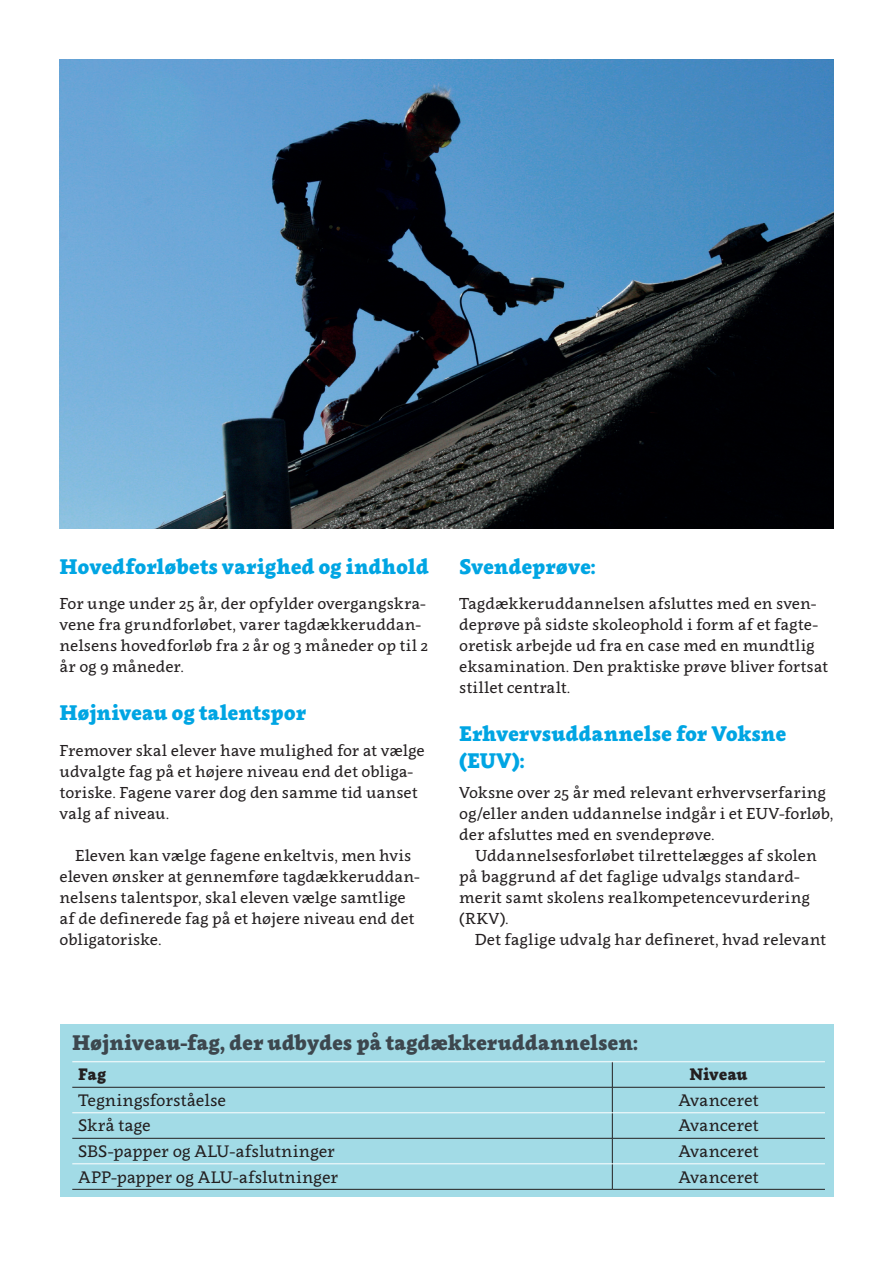
<style>
.page{position:relative;width:893px;height:1263px;background:#fff}
.page>*{position:absolute;margin:0;border:0;box-sizing:border-box;transform-origin:0 0}
.t1{font:900 21px/27px "Clavo";letter-spacing:-.005em;color:#00a5e3}
.t2{font:900 21px "Clavo";color:#3d474e}
.t3{font:16.5px "Clavo";letter-spacing:-.005em;color:#231f20}
.t4{font:900 16.5px "Clavo";letter-spacing:-.005em;color:#231f20}
.t5{font:15.75px/21px "Clavo";color:#231f20}
</style>
<div class="page">
<div style="left:60px;top:1025px;width:773px;height:172px;background:#a2dbe6"></div>
<hr style="left:72px;top:1087px;width:540px;height:1px;background:#231f20">
<hr style="left:612px;top:1087px;width:213px;height:1px;background:#231f20">
<hr style="left:72px;top:1138px;width:540px;height:1px;background:#231f20">
<hr style="left:612px;top:1138px;width:213px;height:1px;background:#231f20">
<hr style="left:72px;top:1189px;width:540px;height:1px;background:#231f20">
<hr style="left:612px;top:1189px;width:213px;height:1px;background:#231f20">
<svg style="left:612px;top:1062px;width:1px;height:127px"></svg>
<hr style="left:72px;top:1061px;width:540px;height:1px;background:#fff">
<hr style="left:612px;top:1061px;width:213px;height:1px;background:#fff">
<hr style="left:72px;top:1112px;width:540px;height:1px;background:#fff">
<hr style="left:612px;top:1112px;width:213px;height:1px;background:#fff">
<hr style="left:72px;top:1163px;width:540px;height:1px;background:#fff">
<hr style="left:612px;top:1163px;width:213px;height:1px;background:#fff">
<img style="left:60px;top:60px;width:773px;height:468px">
<h1 class="t1" style="left:60px;top:553px;width:371px">Hovedforløbets varighed og indhold</h1>
<p class="t5" style="left:60px;top:592px;width:370px">For unge under 25 år, der opfylder overgangskra&shy;vene fra grundforløbet, varer tagdækkeruddan&shy;nelsens hovedforløb fra 2 år og 3 måneder op til 2 år og 9 måneder.</p>
<h1 class="t1" style="left:60px;top:698px;width:248px">Højniveau og talentspor</h1>
<p class="t5" style="left:60px;top:739px;width:367px">Fremover skal elever have mulighed for at vælge udvalgte fag på et højere niveau end det obliga&shy;toriske. Fagene varer dog den samme tid uanset valg af niveau.</p>
<p class="t5" style="left:60px;top:844px;width:362px;text-indent:16px">Eleven kan vælge fagene enkeltvis, men hvis eleven ønsker at gennemføre tagdækkeruddan&shy;nelsens talentspor, skal eleven vælge samtlige af de definerede fag på et højere niveau end det obligatoriske.</p>
<h1 class="t1" style="left:459px;top:553px;width:138px">Svendeprøve:</h1>
<p class="t5" style="left:459px;top:592px;width:370px">Tagdækkeruddannelsen afsluttes med en sven&shy;deprøve på sidste skoleophold i form af et fagte&shy;oretisk arbejde ud fra en case med en mundtlig eksamination. Den praktiske prøve bliver fortsat stillet centralt.</p>
<h1 class="t1" style="left:459px;top:719px;width:328px">Erhvervsuddannelse for Voksne (EUV):</h1>
<p class="t5" style="left:459px;top:781px;width:376px">Voksne over 25 år med relevant erhvervserfaring og/eller anden uddannelse indgår i et EUV-forløb, der afsluttes med en svendeprøve.</p>
<p class="t5" style="left:459px;top:844px;width:359px;text-indent:16px">Uddannelsesforløbet tilrettelægges af skolen på baggrund af det faglige udvalgs standard&shy;merit samt skolens realkompetencevurdering (RKV).</p>
<p class="t5" style="left:475px;top:928px;width:353px">Det faglige udvalg har defineret, hvad relevant</p>
<h1 class="t2" style="left:72px;top:1027px;width:567px">Højniveau-fag, der udbydes på tagdækkeruddannelsen:</h1>
<p class="t4" style="left:78px;top:1062px;width:29px">Fag</p>
<p class="t4" style="left:690px;top:1062px;width:60px">Niveau</p>
<p class="t3" style="left:78px;top:1089px;width:149px">Tegningsforståelse</p>
<p class="t3" style="left:678px;top:1089px;width:82px">Avanceret</p>
<p class="t3" style="left:78px;top:1114px;width:74px">Skrå tage</p>
<p class="t3" style="left:678px;top:1114px;width:82px">Avanceret</p>
<p class="t3" style="left:78px;top:1140px;width:258px">SBS-papper og ALU-afslutninger</p>
<p class="t3" style="left:678px;top:1140px;width:82px">Avanceret</p>
<p class="t3" style="left:78px;top:1165px;width:262px">APP-papper og ALU-afslutninger</p>
<p class="t3" style="left:678px;top:1165px;width:82px">Avanceret</p>
</div>
